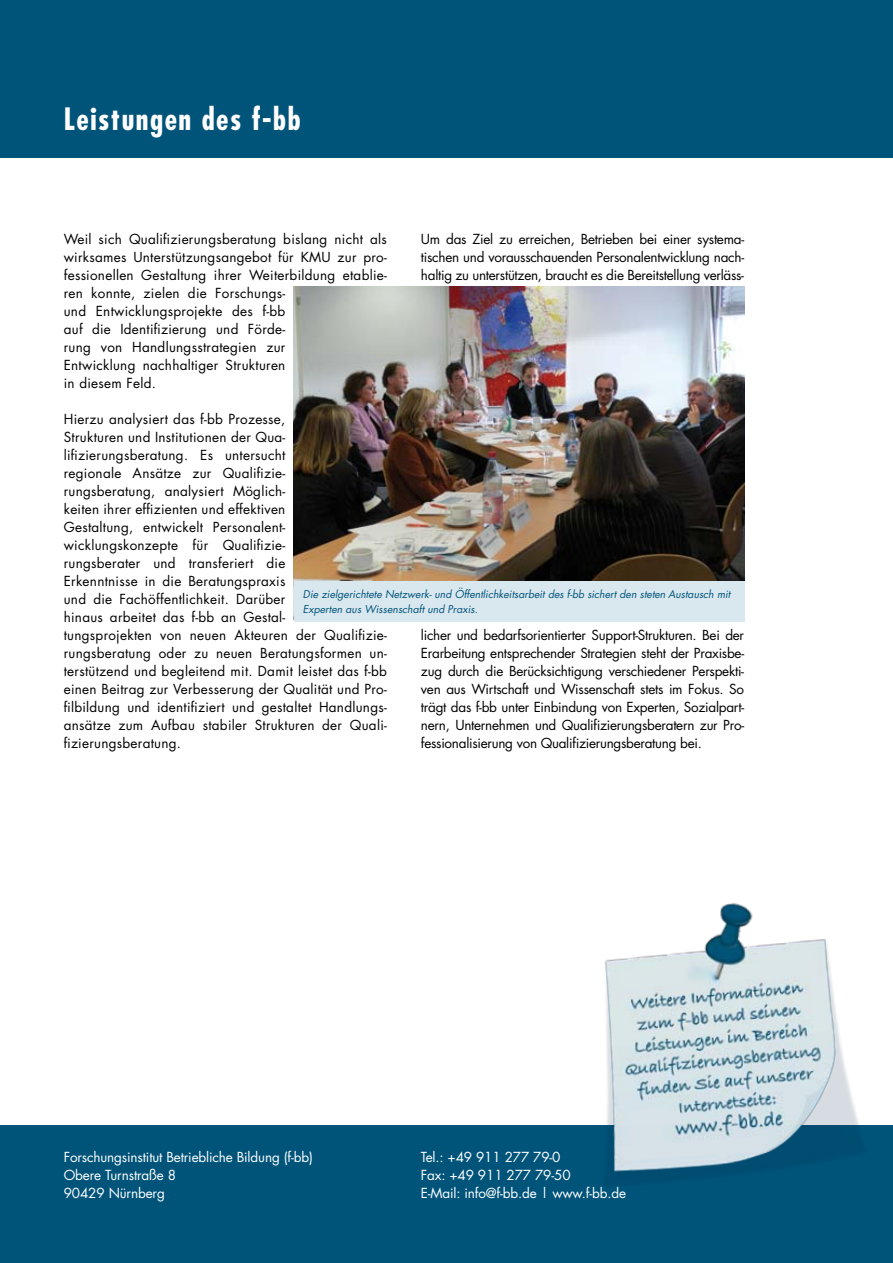
<style>
.page{position:relative;width:893px;height:1263px;background:#fff}
.page>*{position:absolute;margin:0;border:0;box-sizing:border-box;transform-origin:0 0}
.t1{font:700 condensed 30px "Futura";letter-spacing:.05em;color:#fff}
.t2{font:13.5px/18px "Futura";letter-spacing:.02em;color:#000;text-align:justify}
.t3{font:13.5px "Futura";letter-spacing:-.01em;color:#fff}
.t4{font:italic 10.5px/15px "Futura";color:#00547a}
</style>
<div class="page">
<div style="left:0;top:0;width:893px;height:157px;background:#00547a"></div>
<div style="left:0;top:1126px;width:893px;height:137px;background:#00547a"></div>
<img style="left:527px;top:903px;width:366px;height:269px">
<img style="left:294px;top:287px;width:450px;height:294px">
<div style="left:294px;top:581px;width:450px;height:41px;background:#d9e7ef"></div>
<h1 class="t1" style="left:64px;top:99px;width:238px">Leistungen des f-bb</h1>
<p class="t2" style="left:64px;top:230px;width:325px;text-align:left">Weil sich Qualifizierungsberatung bislang nicht als wirksames Unterstützungsangebot für KMU zur pro&shy;fessionellen Gestaltung ihrer Weiterbildung etablie&shy;ren konnte, zielen die Forschungs-<br>und Entwicklungsprojekte des f-bb<br>auf die Identifizierung und Förde-<br>rung von Handlungsstrategien zur<br>Entwicklung nachhaltiger Strukturen<br>in diesem Feld.</p>
<p class="t2" style="left:64px;top:410px;width:325px;text-align:left">Hierzu analysiert das f-bb Prozesse,<br>Strukturen und Institutionen der Qua&shy;lifizierungsberatung. Es untersucht<br>regionale Ansätze zur Qualifizie-<br>rungsberatung, analysiert Möglich-<br>keiten ihrer effizienten und effektiven<br>Gestaltung, entwickelt Personalent&shy;wicklungskonzepte für Qualifizie-<br>rungsberater und transferiert die<br>Erkenntnisse in die Beratungspraxis<br>und die Fachöffentlichkeit. Darüber<br>hinaus arbeitet das f-bb an Gestal-<br>tungsprojekten von neuen Akteuren der Qualifizie&shy;rungsberatung oder zu neuen Beratungsformen un&shy;terstützend und begleitend mit. Damit leistet das f-bb einen Beitrag zur Verbesserung der Qualität und Pro&shy;filbildung und identifiziert und gestaltet Handlungs&shy;ansätze zum Aufbau stabiler Strukturen der Quali&shy;fizierungsberatung.</p>
<p class="t2" style="left:421px;top:230px;width:325px">Um das Ziel zu erreichen, Betrieben bei einer systema&shy;tischen und vorausschauenden Personalentwicklung nach&shy;haltig zu unterstützen, braucht es die Bereitstellung verläss-</p>
<p class="t4" style="left:303px;top:587px;width:429px">Die zielgerichtete Netzwerk- und Öffentlichkeitsarbeit des f-bb sichert den steten Austausch mit<br>Experten aus Wissenschaft und Praxis.</p>
<p class="t2" style="left:421px;top:626px;width:325px">licher und bedarfsorientierter Support-Strukturen. Bei der Erarbeitung entsprechender Strategien steht der Praxisbe&shy;zug durch die Berücksichtigung verschiedener Perspekti&shy;ven aus Wirtschaft und Wissenschaft stets im Fokus. So trägt das f-bb unter Einbindung von Experten, Sozialpart&shy;nern, Unternehmen und Qualifizierungsberatern zur Pro&shy;fessionalisierung von Qualifizierungsberatung bei.</p>
<p class="t3" style="left:64px;top:1148px;width:251px">Forschungsinstitut Betriebliche Bildung (f-bb)</p>
<p class="t3" style="left:421px;top:1148px;width:141px">Tel.: +49 911 277 79-0</p>
<p class="t3" style="left:64px;top:1166px;width:114px">Obere Turnstraße 8</p>
<p class="t3" style="left:421px;top:1166px;width:151px">Fax: +49 911 277 79-50</p>
<p class="t3" style="left:64px;top:1184px;width:103px">90429 Nürnberg</p>
<p class="t3" style="left:421px;top:1184px;width:207px">E-Mail: info@f-bb.de | www.f-bb.de</p>
</div>
